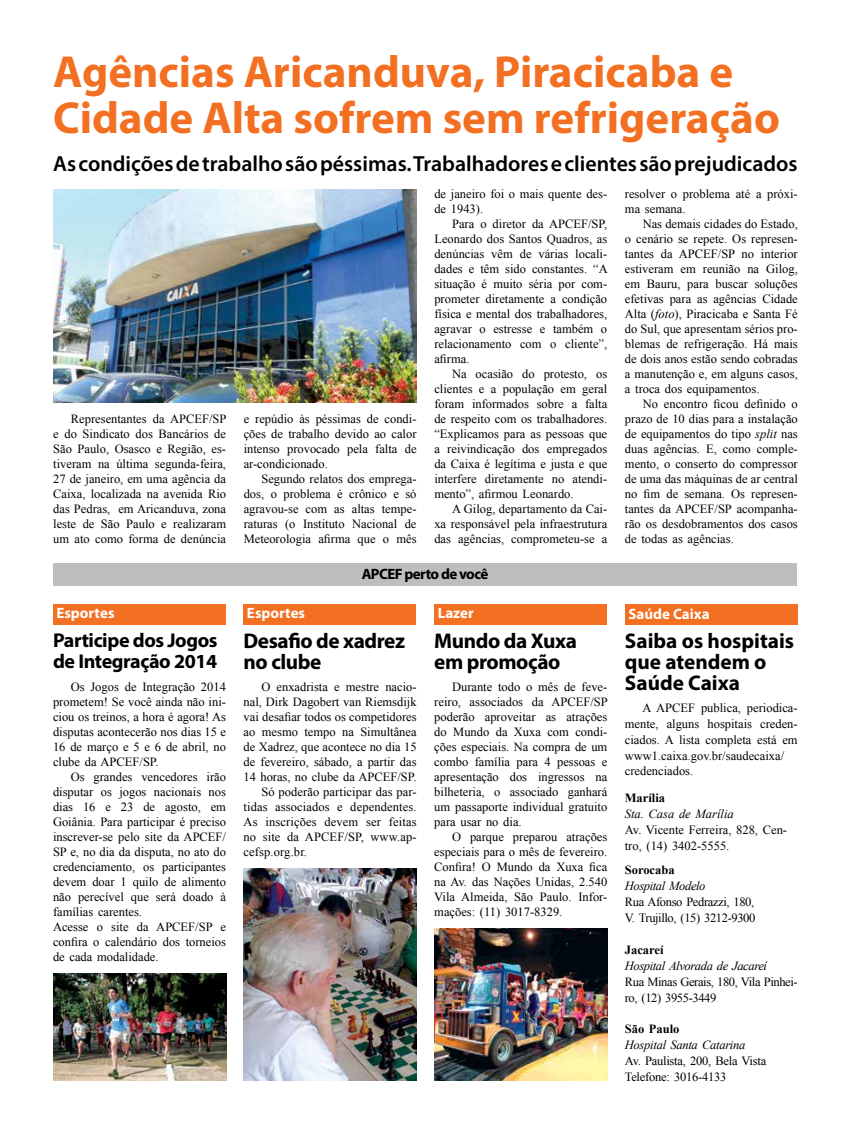
<style>
.page{position:relative;width:851px;height:1134px;background:#fff}
.page>*{position:absolute;margin:0;border:0;box-sizing:border-box;transform-origin:0 0}
.t1{font:700 45px/46.2px "Myriad Pro";color:#f36f21}
.t2{font:600 21.88px "Myriad Pro";color:#000}
.t3{font:700 21.25px/21.2px "Myriad Pro";letter-spacing:-.015em;color:#000}
.t4{font:700 20px/21.2px "Myriad Pro";letter-spacing:-.02em;color:#000}
.t5{font:700 15px "Myriad Pro";color:#fff}
.t6{font:700 15px "Myriad Pro";letter-spacing:-.04em;color:#000}
.t7{font:12.5px/15px "Times New Roman";color:#000;text-align:justify}
.t8{font:12.5px/15.9px "Times New Roman";letter-spacing:-.03em;color:#000}
.t9{font:italic 12.5px "Times New Roman";letter-spacing:-.03em;color:#000}
.t10{font:12.5px/15.9px "Times New Roman";letter-spacing:-.02em;color:#000}
.t11{font:700 12.5px "Times New Roman";color:#000}
.t12{font:italic 12.5px "Times New Roman";color:#000}
.s1{font-style:italic}
</style>
<div class="page">
<div style="left:53px;top:563px;width:743px;height:22px;background:#bcbec0"></div>
<div style="left:624px;top:604px;width:173px;height:21px;background:#f36f21"></div>
<div style="left:434px;top:604px;width:173px;height:20px;background:#f36f21"></div>
<div style="left:243px;top:604px;width:173px;height:20px;background:#f36f21"></div>
<div style="left:53px;top:604px;width:173px;height:20px;background:#f36f21"></div>
<img style="left:53px;top:190px;width:363px;height:213px">
<img style="left:243px;top:868px;width:173px;height:213px">
<img style="left:53px;top:973px;width:173px;height:108px">
<img style="left:434px;top:928px;width:173px;height:153px">
<h1 class="t1" style="left:53px;top:47px;width:728px">Agências Aricanduva, Piracicaba e<br>Cidade Alta sofrem sem refrigeração</h1>
<h2 class="t2" style="left:53px;top:149px;width:746px">As condições de trabalho são péssimas. Trabalhadores e clientes são prejudicados</h2>
<p class="t7" style="left:53px;top:411px;width:175px;text-indent:18px">Representantes da APCEF/SP e do Sindicato dos Bancários de São Paulo, Osasco e Região, es&shy;tiveram na última segunda-feira, 27 de janeiro, em uma agência da Caixa, localizada na avenida Rio das Pedras, em Aricanduva, zona leste de São Paulo e realizaram um ato como forma de denúncia</p>
<p class="t7" style="left:244px;top:411px;width:174px">e repúdio às péssimas de condi&shy;ções de trabalho devido ao calor intenso provocado pela falta de ar-condicionado.</p>
<p class="t7" style="left:244px;top:471px;width:174px;text-indent:18px">Segundo relatos dos emprega&shy;dos, o problema é crônico e só agravou-se com as altas tempe&shy;raturas (o Instituto Nacional de Meteorologia afirma que o mês</p>
<p class="t7" style="left:434px;top:186px;width:174px">de janeiro foi o mais quente des&shy;de 1943).</p>
<p class="t7" style="left:434px;top:216px;width:175px;text-indent:18px">Para o diretor da APCEF/SP, Leonardo dos Santos Quadros, as denúncias vêm de várias locali&shy;dades e têm sido constantes. “A situação é muito séria por com&shy;prometer diretamente a condição física e mental dos trabalhadores, agravar o estresse e também o relacionamento com o cliente”, afirma.</p>
<p class="t7" style="left:434px;top:366px;width:174px;text-indent:18px">Na ocasião do protesto, os clientes e a população em geral foram informados sobre a falta de respeito com os trabalhadores. “Explicamos para as pessoas que a reivindicação dos empregados da Caixa é legítima e justa e que interfere diretamente no atendi&shy;mento”, afirmou Leonardo.</p>
<p class="t7" style="left:434px;top:501px;width:174px;text-indent:18px">A Gilog, departamento da Cai&shy;xa responsável pela infraestrutura das agências, comprometeu-se a</p>
<p class="t6" style="left:361px;top:564px;width:128px">APCEF perto de você</p>
<p class="t5" style="left:56px;top:604px;width:60px">Esportes</p>
<p class="t5" style="left:247px;top:604px;width:60px">Esportes</p>
<p class="t5" style="left:437px;top:604px;width:38px">Lazer</p>
<h3 class="t3" style="left:434px;top:630px;width:144px">Mundo da Xuxa em promoção</h3>
<h3 class="t3" style="left:243px;top:630px;width:163px">Desafio de xadrez no clube</h3>
<h3 class="t4" style="left:53px;top:629px;width:166px">Participe dos Jogos de Integração 2014</h3>
<p class="t7" style="left:53px;top:679px;width:174px;text-indent:18px">Os Jogos de Integração 2014 prometem! Se você ainda não ini&shy;ciou os treinos, a hora é agora! As disputas acontecerão nos dias 15 e 16 de março e 5 e 6 de abril, no clube da APCEF/SP.</p>
<p class="t7" style="left:53px;top:769px;width:174px;text-align:left;text-indent:18px">Os grandes vencedores irão disputar os jogos nacionais nos dias 16 e 23 de agosto, em<br>Goiânia. Para participar é preciso inscrever-se pelo site da APCEF/<br>SP e, no dia da disputa, no ato do credenciamento, os participantes devem doar 1 quilo de alimento não perecível que será doado à famílias carentes.<br>Acesse o site da APCEF/SP e confira o calendário dos torneios de cada modalidade.</p>
<p class="t7" style="left:261px;top:679px;width:157px">O enxadrista e mestre nacio-</p>
<p class="t7" style="left:243px;top:694px;width:174px">nal, Dirk Dagobert van Riemsdijk</p>
<p class="t7" style="left:243px;top:709px;width:174px">vai desafiar todos os competidores</p>
<p class="t7" style="left:243px;top:724px;width:174px">ao mesmo tempo na Simultânea</p>
<p class="t7" style="left:243px;top:739px;width:174px">de Xadrez, que acontece no dia 15</p>
<p class="t7" style="left:243px;top:754px;width:174px">de fevereiro, sábado, a partir das</p>
<p class="t7" style="left:243px;top:769px;width:174px">14 horas, no clube da APCEF/SP.</p>
<p class="t7" style="left:261px;top:784px;width:157px">Só poderão participar das par-</p>
<p class="t7" style="left:243px;top:799px;width:174px">tidas associados e dependentes.</p>
<p class="t7" style="left:243px;top:814px;width:174px">As inscrições devem ser feitas</p>
<p class="t7" style="left:243px;top:829px;width:174px">no site da APCEF/SP, www.ap-</p>
<p class="t7" style="left:243px;top:844px;width:65px">cefsp.org.br.</p>
<p class="t7" style="left:434px;top:679px;width:175px;text-indent:18px">Durante todo o mês de feve&shy;reiro, associados da APCEF/SP poderão aproveitar as atrações do Mundo da Xuxa com condi&shy;ções especiais. Na compra de um combo família para 4 pessoas e apresentação dos ingressos na bilheteria, o associado ganhará um passaporte individual gratuito para usar no dia.</p>
<p class="t7" style="left:434px;top:829px;width:174px;text-indent:18px">O parque preparou atrações especiais para o mês de fevereiro.<br>Confira! O Mundo da Xuxa fica na Av. das Nações Unidas, 2.540<br>Vila Almeida, São Paulo. Infor&shy;mações: (11) 3017-8329.</p>
<p class="t7" style="left:625px;top:186px;width:174px">resolver o problema até a próxi&shy;ma semana.</p>
<p class="t7" style="left:625px;top:216px;width:174px;text-indent:18px">Nas demais cidades do Estado, o cenário se repete. Os represen&shy;tantes da APCEF/SP no interior estiveram em reunião na Gilog, em Bauru, para buscar soluções efetivas para as agências Cidade Alta (<span class="s1">foto</span>), Piracicaba e Santa Fé do Sul, que apresentam sérios pro&shy;blemas de refrigeração. Há mais de dois anos estão sendo cobradas a manutenção e, em alguns casos, a troca dos equipamentos.</p>
<p class="t7" style="left:625px;top:396px;width:174px;text-indent:18px">No encontro ficou definido o prazo de 10 dias para a instalação de equipamentos do tipo <span class="s1">split</span> nas duas agências. E, como comple&shy;mento, o conserto do compressor de uma das máquinas de ar central no fim de semana. Os represen&shy;tantes da APCEF/SP acompanha&shy;rão os desdobramentos dos casos de todas as agências.</p>
<p class="t5" style="left:628px;top:604px;width:83px">Saúde Caixa</p>
<h3 class="t3" style="left:624px;top:629px;width:171px">Saiba os hospitais que atendem o<br>Saúde Caixa</h3>
<p class="t7" style="left:624px;top:699px;width:174px;line-height:15.9px;text-align:left;text-indent:18px">A APCEF publica, periodica&shy;mente, alguns hospitais creden&shy;ciados. A lista completa está em www1.caixa.gov.br/saudecaixa/ credenciados.</p>
<p class="t11" style="left:624px;top:789px;width:42px">Marília</p>
<p class="t12" style="left:624px;top:805px;width:110px">Sta. Casa de Marília</p>
<p class="t7" style="left:624px;top:821px;width:164px;line-height:15.9px">Av. Vicente Ferreira, 828, Cen&shy;tro, (14) 3402-5555.</p>
<p class="t11" style="left:624px;top:862px;width:51px">Sorocaba</p>
<p class="t9" style="left:624px;top:877px;width:82px">Hospital Modelo</p>
<p class="t8" style="left:624px;top:894px;width:132px">Rua Afonso Pedrazzi, 180,<br>V. Trujillo, (15) 3212-9300</p>
<p class="t11" style="left:624px;top:941px;width:40px">Jacareí</p>
<p class="t9" style="left:624px;top:957px;width:144px">Hospital Alvorada de Jacareí</p>
<p class="t8" style="left:624px;top:973px;width:174px">Rua Minas Gerais, 180, Vila Pinhei&shy;ro, (12) 3955-3449</p>
<p class="t11" style="left:624px;top:1021px;width:56px">São Paulo</p>
<p class="t9" style="left:624px;top:1036px;width:122px">Hospital Santa Catarina</p>
<p class="t10" style="left:624px;top:1053px;width:143px">Av. Paulista, 200, Bela Vista<br>Telefone: 3016-4133</p>
</div>
